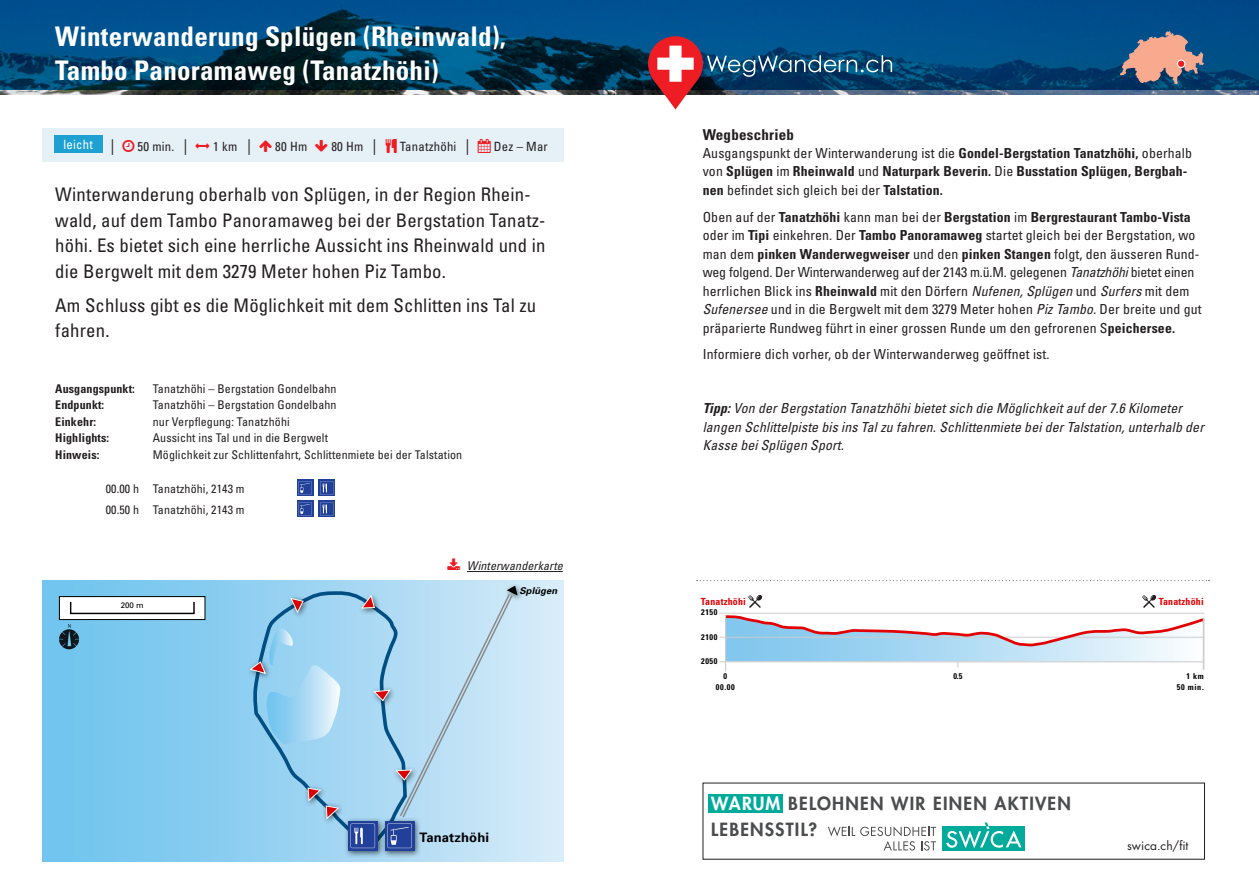
<style>
.page{position:relative;width:1259px;height:893px;background:#fff}
.page>*{position:absolute;margin:0;border:0;box-sizing:border-box;transform-origin:0 0}
.t1{font:700 condensed 27px/34.5px "Univers";letter-spacing:.01em;color:#fff}
.t2{font:condensed 18.75px/25.5px "Univers";letter-spacing:.01em;color:#231f20}
.t3{font:800 17.7px/25.5px "Futura Std";letter-spacing:.07em;color:#4b4c4d}
.t4{font:700 condensed 15px "Univers";letter-spacing:.015em;color:#231f20}
.t5{font:condensed 13.8px/18.5px "Univers";letter-spacing:.01em;color:#231f20}
.t6{font:700 condensed 13.8px/18.5px "Univers";letter-spacing:.01em;color:#231f20}
.t7{font:italic condensed 13.8px/18.5px "Univers";letter-spacing:.01em;color:#231f20}
.t8{font:700 13.05px "Univers";letter-spacing:.01em;color:#000}
.t9{font:condensed 12.75px "Univers";letter-spacing:.015em;color:#231f20}
.t10{font:condensed 12.75px "Univers";letter-spacing:.02em;color:#fff}
.t11{font:condensed 12px/21px "Univers";letter-spacing:.01em;color:#231f20}
.t12{font:700 condensed 12px "Univers";letter-spacing:.01em;color:#231f20}
.t13{font:italic condensed 12px "Univers";letter-spacing:.01em;color:#231f20}
.t14{font:12px "Futura Std";letter-spacing:.005em;color:#231f20}
.t15{font:700 condensed 9.75px "Univers";letter-spacing:.025em;color:#e20000}
.t16{font:italic 700 9.45px "Univers";letter-spacing:.01em;color:#000}
.t17{font:700 condensed 8.25px "Univers";letter-spacing:.075em;color:#000}
.t18{font:7.95px "Univers";color:#000}
.s1{font-family:"Minion Pro";font-stretch:normal;font-size:15.75px;color:#231f20}
.s2{font-family:"Minion Pro";font-stretch:normal;font-size:15.75px}
.s3{color:#ee1d23}
.s4{font-weight:400}
.s5{font-weight:700}
.s6{font-style:italic}
.s7{color:#fff}
</style>
<div class="page">
<div style="left:43px;top:580px;width:521px;height:281px;background:linear-gradient(to right,#68c0ed,#d4eaf8)"></div>
<div style="left:59px;top:597px;width:146px;height:23px;background:#fff"></div>
<div style="left:59px;top:596px;width:146px;height:24px;border:1px solid #000"></div>
<svg style="left:69px;top:601px;width:126px;height:14px"></svg>
<svg style="left:59px;top:624px;width:20px;height:25px"></svg>
<div style="left:344px;top:817px;width:41px;height:41px;background:#000;opacity:.6"></div>
<div style="left:348px;top:821px;width:30px;height:30px;background:linear-gradient(to right,#214099,#214099)"></div>
<div style="left:503px;top:582px;width:21px;height:20px;background:#000;opacity:.6"></div>
<div style="left:247px;top:658px;width:25px;height:22px;background:#90cff0"></div>
<div style="left:381px;top:817px;width:40px;height:41px;background:#000;opacity:.6"></div>
<svg style="left:385px;top:848px;width:29px;height:3px"></svg>
<svg style="left:250px;top:586px;width:267px;height:262px;background:#a6d1eb"></svg>
<hr style="left:467px;top:571px;width:96px;height:1px;background:#231f20">
<svg style="left:697px;top:580px;width:512px;height:1px"></svg>
<div style="left:719px;top:637px;width:485px;height:1px;border:1px solid #ccc"></div>
<div style="left:719px;top:661px;width:485px;height:1px;border:1px solid #ccc"></div>
<div style="left:719px;top:613px;width:485px;height:1px;border:1px solid #ccc"></div>
<svg style="left:722px;top:615px;width:483px;height:52px"></svg>
<hr style="left:725px;top:615px;width:1px;height:56px;background:#ccc">
<hr style="left:1202px;top:618px;width:2px;height:52px;background:#ccc">
<svg style="left:1142px;top:595px;width:14px;height:13px"></svg>
<svg style="left:748px;top:595px;width:14px;height:13px"></svg>
<div style="left:942px;top:827px;width:83px;height:24px;background:#00ab9b"></div>
<svg style="left:946px;top:822px;width:75px;height:26px"></svg>
<svg style="left:828px;top:826px;width:108px;height:24px"></svg>
<div style="left:708px;top:794px;width:75px;height:19px;background:#00ab9b"></div>
<img style="left:0;top:89px;width:1259px;height:6px">
<svg style="left:0;top:0;width:1259px;height:89px;background:#004575"></svg>
<div style="left:297px;top:480px;width:16px;height:16px;background:#214099"></div>
<svg style="left:298px;top:481px;width:14px;height:14px"></svg>
<div style="left:319px;top:480px;width:16px;height:16px;background:#214099"></div>
<svg style="left:320px;top:481px;width:14px;height:14px"></svg>
<div style="left:297px;top:501px;width:16px;height:16px;background:#214099"></div>
<svg style="left:298px;top:502px;width:14px;height:14px"></svg>
<div style="left:319px;top:501px;width:16px;height:16px;background:#214099"></div>
<svg style="left:320px;top:502px;width:14px;height:14px"></svg>
<div style="left:43px;top:128px;width:521px;height:33px;background:#e6f0f7"></div>
<div style="left:54px;top:136px;width:48px;height:17px;background:#1ca1d2"></div>
<img style="left:1121px;top:31px;width:82px;height:53px">
<div style="left:1177px;top:60px;width:7px;height:7px;background:#ee1d23;border-radius:50%"></div>
<div style="left:1177px;top:60px;width:8px;height:8px;border:1px solid #fff;border-radius:50%"></div>
<svg style="left:648px;top:36px;width:244px;height:73px"></svg>
<h1 class="t1" style="left:55px;top:19px;width:452px">Winterwanderung Splügen (Rheinwald),<br>Tambo Panoramaweg (Tanatzhöhi)</h1>
<p class="t10" style="left:63px;top:137px;width:53px">leicht <span class="s1">|</span></p>
<p class="t9" style="left:138px;top:138px;width:51px">50 min. <span class="s2">|</span></p>
<p class="t9" style="left:213px;top:138px;width:39px">1 km <span class="s2">|</span></p>
<p class="t9" style="left:275px;top:138px;width:33px">80 Hm</p>
<p class="t9" style="left:331px;top:138px;width:47px">80 Hm <span class="s2">|</span></p>
<p class="t9" style="left:400px;top:138px;width:150px">Tanatzhöhi <span class="s2">|</span> <span class="s3">▲</span> Dez – Mar</p>
<h2 class="t2" style="left:55px;top:181px;width:492px">Winterwanderung oberhalb von Splügen, in der Region Rhein&shy;wald, auf dem Tambo Panoramaweg bei der Bergstation Tanatz&shy;höhi. Es bietet sich eine herrliche Aussicht ins Rheinwald und in die Bergwelt mit dem 3279 Meter hohen Piz Tambo.</h2>
<h2 class="t2" style="left:55px;top:292px;width:482px">Am Schluss gibt es die Möglichkeit mit dem Schlitten ins Tal zu fahren.</h2>
<p class="t12" style="left:55px;top:381px;width:81px">Ausgangspunkt:</p>
<p class="t11" style="left:153px;top:378px;width:185px">Tanatzhöhi – Bergstation Gondelbahn</p>
<p class="t12" style="left:55px;top:397px;width:50px">Endpunkt:</p>
<p class="t11" style="left:153px;top:394px;width:185px">Tanatzhöhi – Bergstation Gondelbahn</p>
<p class="t12" style="left:55px;top:414px;width:42px">Einkehr:</p>
<p class="t11" style="left:153px;top:411px;width:138px">nur Verpflegung: Tanatzhöhi</p>
<p class="t12" style="left:55px;top:430px;width:55px">Highlights:</p>
<p class="t11" style="left:153px;top:427px;width:177px">Aussicht ins Tal und in die Bergwelt</p>
<p class="t12" style="left:55px;top:447px;width:46px">Hinweis:</p>
<p class="t11" style="left:153px;top:444px;width:311px">Möglichkeit zur Schlittenfahrt, Schlittenmiete bei der Talstation</p>
<p class="t11" style="left:106px;top:478px;width:140px">00.00 h Tanatzhöhi, 2143 m<br>00.50 h Tanatzhöhi, 2143 m</p>
<p class="t13" style="left:467px;top:558px;width:97px">Winterwanderkarte</p>
<p class="t18" style="left:121px;top:600px;width:25px">200 m</p>
<p class="t16" style="left:519px;top:585px;width:39px">Splügen</p>
<p class="t8" style="left:419px;top:829px;width:71px">Tanatzhöhi</p>
<p class="t4" style="left:703px;top:125px;width:93px">Wegbeschrieb</p>
<p class="t6" style="left:702px;top:144px;width:491px"><span class="s4">Ausgangspunkt der Winterwanderung ist die</span> Gondel-Bergstation Tanatzhöhi, <span class="s4">oberhalb von</span> Splügen <span class="s4">im</span> Rheinwald <span class="s4">und</span> Naturpark Beverin. <span class="s4">Die</span> Busstation Splügen, Bergbah&shy;nen <span class="s4">befindet sich gleich bei der</span> Talstation.</p>
<p class="t5" style="left:702px;top:207px;width:500px">Oben auf der <span class="s5">Tanatzhöhi</span> kann man bei der <span class="s5">Bergstation</span> im <span class="s5">Bergrestaurant Tambo-Vista </span>oder im <span class="s5">Tipi</span> einkehren. Der <span class="s5">Tambo Panoramaweg</span> startet gleich bei der Bergstation, wo man dem <span class="s5">pinken Wanderwegweiser</span> und den <span class="s5">pinken Stangen</span> folgt, den äusseren Rund&shy;weg folgend. Der Winterwanderweg auf der 2143 m.ü.M. gelegenen <span class="s6">Tanatzhöhi</span> bietet einen herrlichen Blick ins <span class="s5">Rheinwald</span> mit den Dörfern <span class="s6">Nufenen, Splügen</span> und <span class="s6">Surfers</span> mit dem <span class="s6">Sufenersee</span> und in die Bergwelt mit dem 3279 Meter hohen <span class="s6">Piz Tambo.</span> Der breite und gut präparierte Rundweg führt in einer grossen Runde um den gefrorenen S<span class="s5">peichersee.</span></p>
<p class="t5" style="left:702px;top:345px;width:348px">Informiere dich vorher, ob der Winterwanderweg geöffnet ist.</p>
<p class="t7" style="left:702px;top:399px;width:503px"><span class="s5">Tipp:</span> Von der Bergstation Tanatzhöhi bietet sich die Möglichkeit auf der 7.6 Kilometer langen Schlittelpiste bis ins Tal zu fahren. Schlittenmiete bei der Talstation, unterhalb der<br>Kasse bei Splügen Sport.</p>
<p class="t15" style="left:701px;top:596px;width:47px">Tanatzhöhi</p>
<p class="t15" style="left:1158px;top:596px;width:47px">Tanatzhöhi</p>
<p class="t17" style="left:701px;top:607px;width:18px">2150</p>
<p class="t17" style="left:701px;top:632px;width:18px">2100</p>
<p class="t17" style="left:701px;top:656px;width:18px">2050</p>
<p class="t17" style="left:723px;top:671px;width:5px">0</p>
<p class="t17" style="left:953px;top:671px;width:11px">0.5</p>
<p class="t17" style="left:1186px;top:671px;width:19px">1 km</p>
<p class="t17" style="left:716px;top:681px;width:20px">00.00</p>
<p class="t17" style="left:1177px;top:681px;width:28px">50 min.</p>
<p class="t3" style="left:711px;top:791px;width:361px"><span class="s7">WARUM</span> BELOHNEN WIR EINEN AKTIVEN<br>LEBENSSTIL?</p>
<p class="t14" style="left:1127px;top:838px;width:63px">swica.ch/fit</p>
</div>
